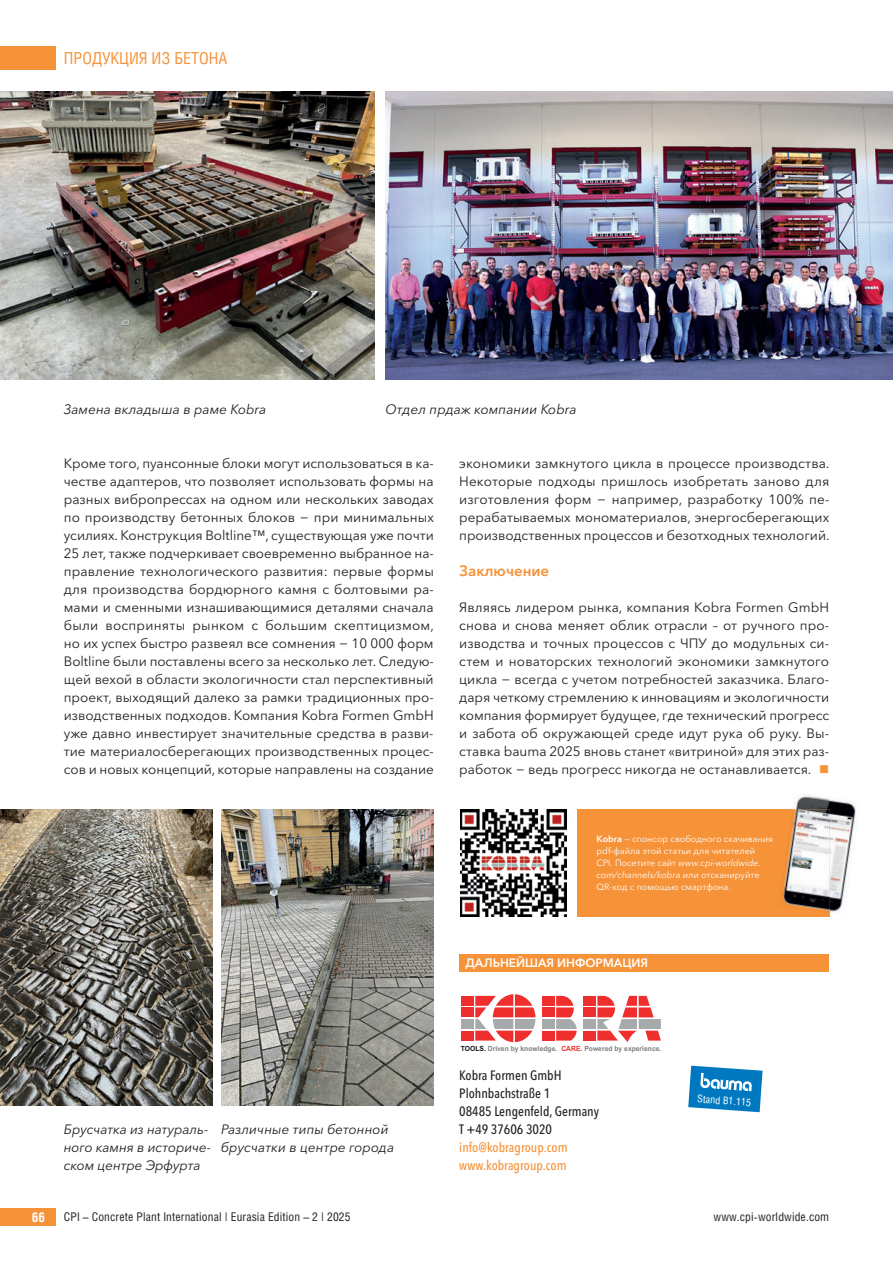
<style>
.page{position:relative;width:893px;height:1263px;background:#fff}
.page>*{position:absolute;margin:0;border:0;box-sizing:border-box;transform-origin:0 0}
.t1{font:16.5px "Helios Cond";color:#f69238}
.t2{font:600 15px "Avenir Next Cyr";color:#f69238}
.t3{font:13.5px/18px "Avenir Next Cyr";letter-spacing:-.005em;color:#231f20;text-align:justify}
.t4{font:italic 13.5px/18px "Avenir Next Cyr";color:#231f20}
.t5{font:500 condensed 13.5px/18px "Avenir Next LT Pro";color:#231f20}
.t6{font:500 condensed 13.5px/18px "Avenir Next LT Pro";color:#f69238}
.t7{font:700 13.5px "Helios Cond";color:#fff}
.t8{font:12px "Helios Cond";letter-spacing:.01em;color:#231f20}
.t9{font:600 12px "Avenir Next Cyr";color:#fff}
.t10{font:10.5px "Helios Cond";color:#fff}
.t11{font:9px/12px "Avenir Next Cyr";color:#fff}
.t12{font:700 7.05px "Arial";color:#7c8080;scale:.96 1}
.s1{font-weight:600}
.s2{font-style:italic}
.s3{color:#111416}
.s4{color:#ee2f2d}
</style>
<div class="page">
<div style="left:0;top:47px;width:55px;height:23px;background:#f69238"></div>
<div style="left:0;top:1208px;width:55px;height:18px;background:#f69238"></div>
<div style="left:459px;top:954px;width:370px;height:17px;background:#f69238"></div>
<div style="left:542px;top:996px;width:13px;height:10px;background:#ee2f2d"></div>
<div style="left:583px;top:996px;width:13px;height:10px;background:#ee2f2d"></div>
<div style="left:583px;top:1030px;width:13px;height:10px;background:#ee2f2d"></div>
<svg style="left:597px;top:996px;width:64px;height:46px"></svg>
<div style="left:583px;top:1007px;width:13px;height:10px;background:#ee2f2d"></div>
<div style="left:583px;top:1019px;width:13px;height:10px;background:#a7aaaa"></div>
<div style="left:542px;top:1007px;width:13px;height:10px;background:#ee2f2d"></div>
<div style="left:542px;top:1019px;width:13px;height:10px;background:#a7aaaa"></div>
<div style="left:542px;top:1031px;width:13px;height:9px;background:#ee2f2d"></div>
<svg style="left:556px;top:996px;width:21px;height:44px"></svg>
<div style="left:461px;top:996px;width:13px;height:10px;background:#ee2f2d"></div>
<div style="left:461px;top:1007px;width:13px;height:10px;background:#ee2f2d"></div>
<div style="left:461px;top:1019px;width:13px;height:10px;background:#a7aaaa"></div>
<div style="left:461px;top:1030px;width:13px;height:10px;background:#ee2f2d"></div>
<svg style="left:475px;top:994px;width:60px;height:48px"></svg>
<svg style="left:688px;top:1066px;width:75px;height:46px"></svg>
<div style="left:577px;top:809px;width:253px;height:108px;background:#f69238"></div>
<img style="left:460px;top:810px;width:106px;height:106px">
<img style="left:796px;top:795px;width:60px;height:118px">
<img style="left:783px;top:809px;width:47px;height:106px">
<img style="left:386px;top:91px;width:507px;height:289px">
<img style="left:0;top:91px;width:374px;height:289px">
<img style="left:0;top:809px;width:212px;height:297px">
<img style="left:221px;top:809px;width:212px;height:297px">
<p class="t1" style="left:64px;top:49px;width:165px">ПРОДУКЦИЯ ИЗ БЕТОНА</p>
<p class="t4" style="left:64px;top:402px;width:204px">Замена вкладыша в раме Kobra</p>
<p class="t4" style="left:386px;top:402px;width:193px">Отдел прдаж компании Kobra</p>
<p class="t3" style="left:64px;top:456px;width:372px">Кроме того, пуансонные блоки могут использоваться в ка&shy;честве адаптеров, что позволяет использовать формы на разных вибропрессах на одном или нескольких заводах по производству бетонных блоков − при минимальных усилиях. Конструкция Boltline™, существующая уже почти 25 лет, также подчеркивает своевременно выбранное на&shy;правление технологического развития: первые формы для производства бордюрного камня с болтовыми ра&shy;мами и сменными изнашивающимися деталями сначала были восприняты рынком с большим скептицизмом, но их успех быстро развеял все сомнения − 10 000 форм Boltline были поставлены всего за несколько лет. Следую&shy;щей вехой в области экологичности стал перспективный проект, выходящий далеко за рамки традиционных про&shy;изводственных подходов. Компания Kobra Formen GmbH уже давно инвестирует значительные средства в разви&shy;тие материалосберегающих производственных процес&shy;сов и новых концепций, которые направлены на создание</p>
<p class="t3" style="left:459px;top:455px;width:372px">экономики замкнутого цикла в процессе производства.<br>Некоторые подходы пришлось изобретать заново для изготовления форм − например, разработку 100% пе&shy;рерабатываемых мономатериалов, энергосберегающих производственных процессов и безотходных технологий.</p>
<p class="t2" style="left:459px;top:565px;width:91px">Заключение</p>
<p class="t3" style="left:459px;top:600px;width:371px">Являясь лидером рынка, компания Kobra Formen GmbH снова и снова меняет облик отрасли – от ручного про&shy;изводства и точных процессов с ЧПУ до модульных си&shy;стем и новаторских технологий экономики замкнутого цикла − всегда с учетом потребностей заказчика. Благо&shy;даря четкому стремлению к инновациям и экологичности компания формирует будущее, где технический прогресс и забота об окружающей среде идут рука об руку. Вы&shy;ставка bauma 2025 вновь станет «витриной» для этих раз&shy;работок − ведь прогресс никогда не останавливается.</p>
<p class="t11" style="left:597px;top:834px;width:178px"><span class="s1">Kobra</span> — спонсор свободного скачивания pdf-файла этой статьи для читателей CPI. Посетите сайт <span class="s2">www.cpi-worldwide. com/channels/kobra</span> или отсканируйте QR-код с помощью смартфона.</p>
<p class="t9" style="left:466px;top:958px;width:184px">ДАЛЬНЕЙШАЯ ИНФОРМАЦИЯ</p>
<p class="t4" style="left:64px;top:1121px;width:149px">Брусчатка из натураль&shy;ного камня в историче&shy;ском центре Эрфурта</p>
<p class="t4" style="left:221px;top:1121px;width:175px">Различные типы бетонной брусчатки в центре города</p>
<p class="t12" style="left:461px;top:1046px;width:210px"><span class="s3">TOOLS.</span> Driven by knowledge. <span class="s4">CARE.</span> Powered by experience.</p>
<p class="t5" style="left:459px;top:1068px;width:141px">Kobra Formen GmbH<br>Plohnbachstraße 1<br>08485 Lengenfeld, Germany<br>T +49 37606 3020</p>
<p class="t6" style="left:459px;top:1139px;width:110px">info@kobragroup.com www.kobragroup.com</p>
<p class="t10" style="left:698px;top:1092px;width:55px;rotate:4deg">Stand B1.115</p>
<p class="t7" style="left:32px;top:1209px;width:15px">66</p>
<p class="t8" style="left:64px;top:1210px;width:288px">CPI – Concrete Plant International | Eurasia Edition – 2 | 2025</p>
<p class="t8" style="left:713px;top:1210px;width:117px">www.cpi-worldwide.com</p>
</div>
